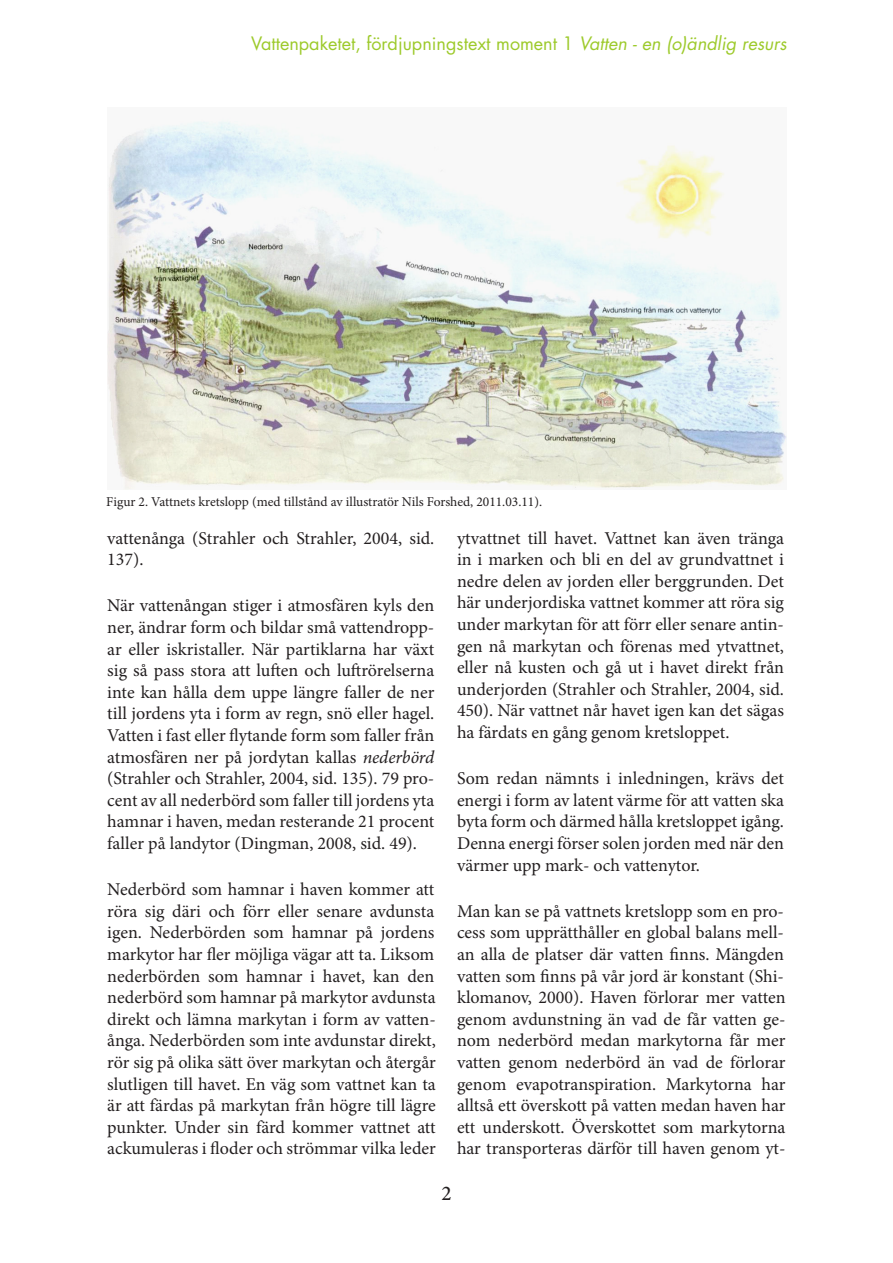
<style>
.page{position:relative;width:893px;height:1263px;background:#fff}
.page>*{position:absolute;margin:0;border:0;box-sizing:border-box;transform-origin:0 0}
.t1{font:500 21px "Minion Pro";color:#231f20}
.t2{font:18px/21.6px "Minion Pro";color:#231f20;text-align:justify}
.t3{font:18px "Futura Std";color:#9dca2b}
.t4{font:13.5px "Minion Pro";color:#231f20}
.s1{font-style:italic}
</style>
<div class="page">
<img style="left:107px;top:120px;width:680px;height:369px">
<p class="t3" style="left:251px;top:32px;width:537px">Vattenpaketet, fördjupningstext moment 1 <span class="s1">Vatten - en (o)ändlig resurs</span></p>
<p class="t4" style="left:106px;top:493px;width:437px">Figur 2. Vattnets kretslopp (med tillstånd av illustratör Nils Forshed, 2011.03.11).</p>
<p class="t2" style="left:107px;top:527px;width:329px">vattenånga (Strahler och Strahler, 2004, sid.<br>137).</p>
<p class="t2" style="left:107px;top:595px;width:329px">När vattenångan stiger i atmosfären kyls den ner, ändrar form och bildar små vattendropp&shy;ar eller iskristaller. När partiklarna har växt sig så pass stora att luften och luftrörelserna inte kan hålla dem uppe längre faller de ner till jordens yta i form av regn, snö eller hagel.<br>Vatten i fast eller flytande form som faller från atmosfären ner på jordytan kallas <span class="s1">nederbörd </span>(Strahler och Strahler, 2004, sid. 135). 79 pro&shy;cent av all nederbörd som faller till jordens yta hamnar i haven, medan resterande 21 procent faller på landytor (Dingman, 2008, sid. 49).</p>
<p class="t2" style="left:107px;top:879px;width:330px">Nederbörd som hamnar i haven kommer att röra sig däri och förr eller senare avdunsta igen. Nederbörden som hamnar på jordens markytor har fler möjliga vägar att ta. Liksom nederbörden som hamnar i havet, kan den nederbörd som hamnar på markytor avdunsta direkt och lämna markytan i form av vatten&shy;ånga. Nederbörden som inte avdunstar direkt, rör sig på olika sätt över markytan och återgår slutligen till havet. En väg som vattnet kan ta är att färdas på markytan från högre till lägre punkter. Under sin färd kommer vattnet att ackumuleras i floder och strömmar vilka leder</p>
<p class="t2" style="left:457px;top:527px;width:329px">ytvattnet till havet. Vattnet kan även tränga in i marken och bli en del av grundvattnet i nedre delen av jorden eller berggrunden. Det här underjordiska vattnet kommer att röra sig under markytan för att förr eller senare antin&shy;gen nå markytan och förenas med ytvattnet, eller nå kusten och gå ut i havet direkt från underjorden (Strahler och Strahler, 2004, sid.<br>450). När vattnet når havet igen kan det sägas ha färdats en gång genom kretsloppet.</p>
<p class="t2" style="left:457px;top:768px;width:329px">Som redan nämnts i inledningen, krävs det energi i form av latent värme för att vatten ska byta form och därmed hålla kretsloppet igång.<br>Denna energi förser solen jorden med när den värmer upp mark- och vattenytor.</p>
<p class="t2" style="left:457px;top:900px;width:330px">Man kan se på vattnets kretslopp som en pro&shy;cess som upprätthåller en global balans mell&shy;an alla de platser där vatten finns. Mängden vatten som finns på vår jord är konstant (Shi&shy;klomanov, 2000). Haven förlorar mer vatten genom avdunstning än vad de får vatten ge&shy;nom nederbörd medan markytorna får mer vatten genom nederbörd än vad de förlorar genom evapotranspiration. Markytorna har alltså ett överskott på vatten medan haven har ett underskott. Överskottet som markytorna har transporteras därför till haven genom yt-</p>
<p class="t1" style="left:441px;top:1179px;width:12px">2</p>
</div>
